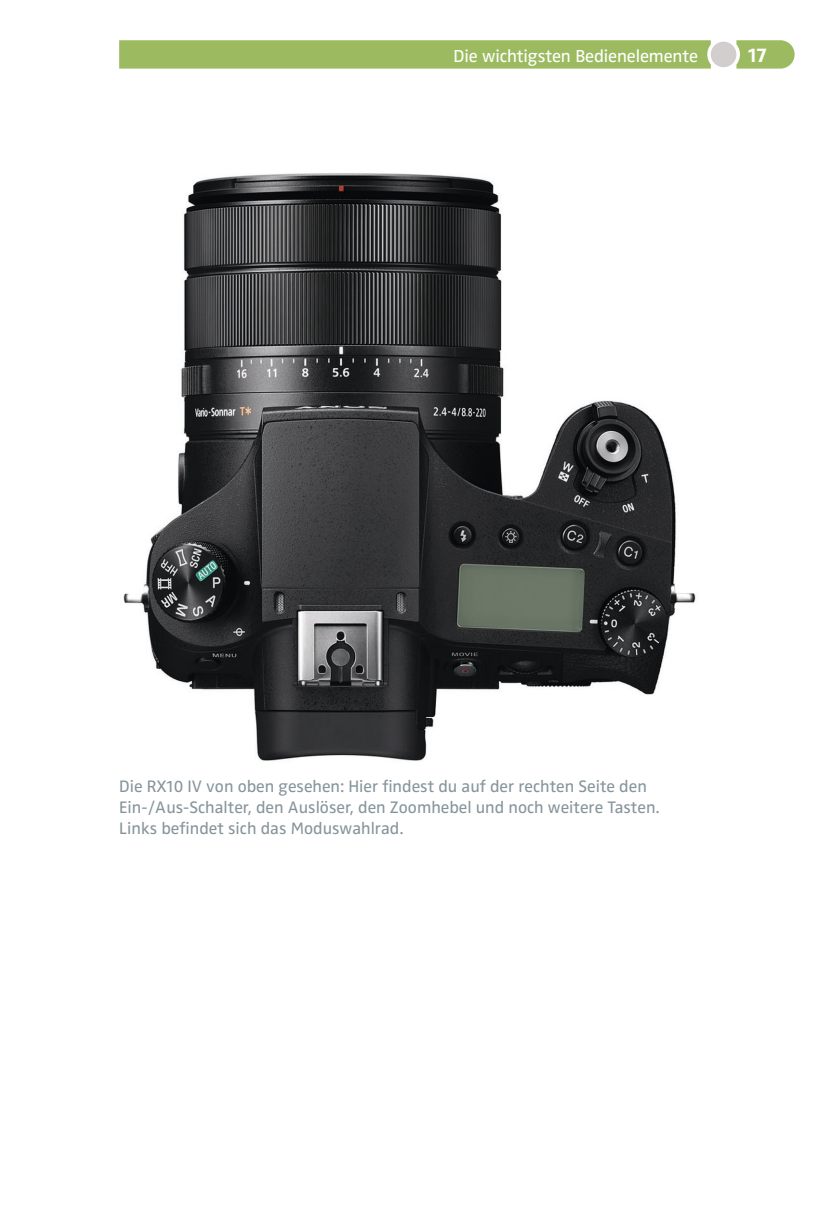
<style>
.page{position:relative;width:823px;height:1219px;background:#fff}
.page>*{position:absolute;margin:0;border:0;box-sizing:border-box;transform-origin:0 0}
.t1{font:700 20.8px "Zwo Pro";color:#fff}
.t2{font:18px "Zwo Pro";letter-spacing:-.005em;color:#fff}
.t3{font:17.2px/21px "Zwo Pro";color:#87959c}
</style>
<div class="page">
<img style="left:123px;top:173px;width:573px;height:588px">
<svg style="left:119px;top:40px;width:675px;height:29px;background:#a0bd66"></svg>
<div style="left:710px;top:42px;width:26px;height:25px;background:#d2cecd;border-radius:50%"></div>
<p class="t2" style="left:453px;top:45px;width:246px">Die wichtigsten Bedienelemente</p>
<p class="t1" style="left:747px;top:42px;width:21px">17</p>
<p class="t3" style="left:119px;top:776px;width:541px">Die RX10 IV von oben gesehen: Hier findest du auf der rechten Seite den<br>Ein-/Aus-Schalter, den Auslöser, den Zoomhebel und noch weitere Tasten.<br>Links befindet sich das Moduswahlrad.</p>
</div>
